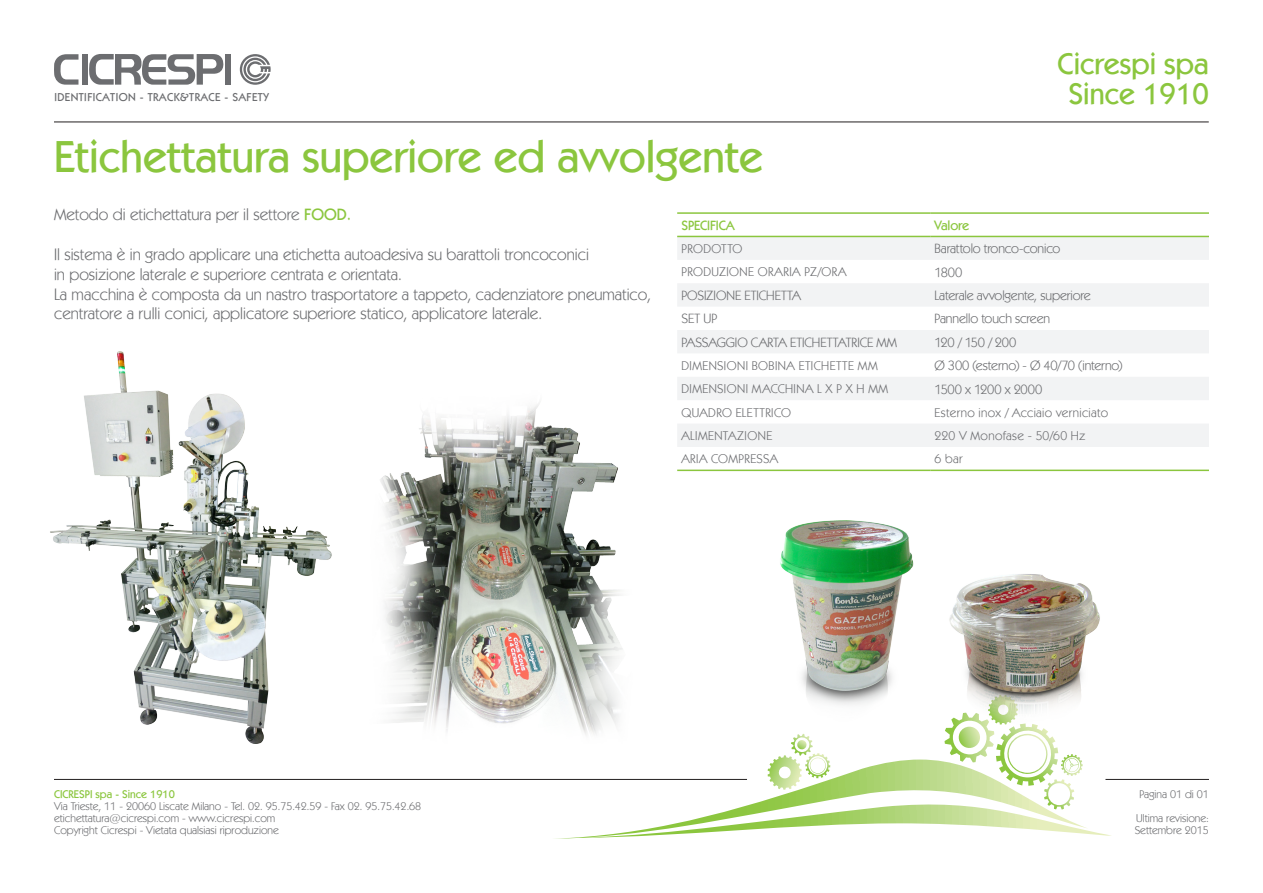
<style>
.page{position:relative;width:1263px;height:893px;background:#fff}
.page>*{position:absolute;margin:0;border:0;box-sizing:border-box;transform-origin:0 0}
.t1{font:500 45px "Kabel IT Cby BT";color:#8bc63e}
.t2{font:500 30px "Kabel IT Cby BT";color:#8bc63e}
.t3{font:16.5px "Kabel IT Cby BT";color:#6c6d70}
.TESTO_BOX_TAB{font:13.5px "Kabel IT Cby BT";letter-spacing:-.01em;color:#6c6d70}
.TESTO_BOX_TAB-2{font:500 13.5px "Kabel IT Cby BT";letter-spacing:-.01em;color:#8bc63e}
.TESTO_BOX_TAB-3{font:12.75px "Kabel IT Cby BT";letter-spacing:.035em;color:#6c6d70}
.t4{font:500 11.55px "Kabel IT Cby BT";letter-spacing:.04em;color:#6c6d70}
.t5{font:11.25px "Kabel IT Cby BT";color:#6c6d70}
.t6{font:500 11.25px "Kabel IT Cby BT";color:#8bc63e}
.s1{font-weight:500;color:#8bc63e}
</style>
<div class="page">
<hr style="left:54px;top:779px;width:693px;height:1px;background:#231f20">
<hr style="left:1105px;top:779px;width:104px;height:1px;background:#231f20">
<svg style="left:240px;top:54px;width:31px;height:31px"></svg>
<div style="left:225px;top:54px;width:6px;height:30px;background:#6c6d70"></div>
<svg style="left:89px;top:54px;width:135px;height:31px"></svg>
<div style="left:82px;top:54px;width:6px;height:31px;background:#6c6d70"></div>
<svg style="left:54px;top:54px;width:24px;height:31px"></svg>
<svg style="left:552px;top:755px;width:560px;height:84px"></svg>
<hr style="left:54px;top:122px;width:1155px;height:1px;background:#231f20">
<img style="left:780px;top:520px;width:134px;height:235px">
<img style="left:930px;top:574px;width:182px;height:186px">
<img style="left:50px;top:351px;width:282px;height:392px">
<img style="left:380px;top:403px;width:243px;height:332px">
<svg style="left:677px;top:237px;width:532px;height:210px;fill:#f2f3f4"></svg>
<hr style="left:677px;top:212px;width:253px;height:2px;background:#8bc63e">
<hr style="left:930px;top:212px;width:279px;height:2px;background:#8bc63e">
<hr style="left:677px;top:236px;width:253px;height:1px;background:#8bc63e">
<hr style="left:930px;top:236px;width:279px;height:1px;background:#8bc63e">
<hr style="left:677px;top:470px;width:253px;height:1px;background:#8bc63e">
<hr style="left:930px;top:470px;width:279px;height:1px;background:#8bc63e">
<p class="t4" style="left:54px;top:90px;width:216px">IDENTIFICATION - TRACK&amp;TRACE - SAFETY</p>
<p class="t1" style="left:54px;top:129px;width:710px">Etichettatura superiore ed avvolgente</p>
<p class="t2" style="left:1057px;top:45px;width:153px">Cicrespi spa</p>
<p class="t2" style="left:1068px;top:75px;width:142px">Since 1910</p>
<p class="t3" style="left:54px;top:205px;width:299px">Metodo di etichettatura per il settore <span class="s1">FOOD.</span></p>
<p class="t3" style="left:54px;top:244px;width:537px">Il sistema è in grado applicare una etichetta autoadesiva su barattoli troncoconici</p>
<p class="t3" style="left:54px;top:264px;width:349px">in posizione laterale e superiore centrata e orientata.</p>
<p class="t3" style="left:54px;top:284px;width:599px">La macchina è composta da un nastro trasportatore a tappeto, cadenziatore pneumatico,</p>
<p class="t3" style="left:54px;top:304px;width:490px">centratore a rulli conici, applicatore superiore statico, applicatore laterale.</p>
<p class="TESTO_BOX_TAB-2" style="left:681px;top:217px;width:55px">SPECIFICA</p>
<p class="TESTO_BOX_TAB-2" style="left:934px;top:217px;width:36px">Valore</p>
<p class="TESTO_BOX_TAB-3" style="left:681px;top:241px;width:62px">PRODOTTO</p>
<p class="TESTO_BOX_TAB" style="left:934px;top:240px;width:127px">Barattolo tronco-conico</p>
<p class="TESTO_BOX_TAB-3" style="left:681px;top:264px;width:166px">PRODUZIONE ORARIA PZ/ORA</p>
<p class="TESTO_BOX_TAB" style="left:934px;top:264px;width:29px">1800</p>
<p class="TESTO_BOX_TAB" style="left:681px;top:287px;width:121px">POSIZIONE ETICHETTA</p>
<p class="TESTO_BOX_TAB" style="left:934px;top:287px;width:158px">Laterale avvolgente, superiore</p>
<p class="TESTO_BOX_TAB" style="left:681px;top:310px;width:37px">SET UP</p>
<p class="TESTO_BOX_TAB" style="left:934px;top:310px;width:117px">Pannello touch screen</p>
<p class="TESTO_BOX_TAB" style="left:681px;top:334px;width:217px">PASSAGGIO CARTA ETICHETTATRICE MM</p>
<p class="TESTO_BOX_TAB" style="left:934px;top:334px;width:83px">120 / 150 / 200</p>
<p class="TESTO_BOX_TAB-3" style="left:681px;top:358px;width:198px">DIMENSIONI BOBINA ETICHETTE MM</p>
<p class="TESTO_BOX_TAB" style="left:934px;top:357px;width:190px">Ø 300 (esterno) - Ø 40/70 (interno)</p>
<p class="TESTO_BOX_TAB-3" style="left:681px;top:381px;width:208px">DIMENSIONI MACCHINA L X P X H MM</p>
<p class="TESTO_BOX_TAB" style="left:934px;top:381px;width:109px">1500 x 1200 x 2000</p>
<p class="TESTO_BOX_TAB-3" style="left:681px;top:404px;width:111px">QUADRO ELETTRICO</p>
<p class="TESTO_BOX_TAB-3" style="left:934px;top:404px;width:175px">Esterno inox / Acciaio verniciato</p>
<p class="TESTO_BOX_TAB-3" style="left:681px;top:428px;width:92px">ALIMENTAZIONE</p>
<p class="TESTO_BOX_TAB-3" style="left:934px;top:428px;width:153px">220 V Monofase - 50/60 Hz</p>
<p class="TESTO_BOX_TAB-3" style="left:681px;top:451px;width:98px">ARIA COMPRESSA</p>
<p class="TESTO_BOX_TAB-3" style="left:934px;top:451px;width:30px">6 bar</p>
<p class="t6" style="left:54px;top:787px;width:122px">CICRESPI spa - Since 1910</p>
<p class="t5" style="left:54px;top:799px;width:369px">Via Trieste, 11 - 20060 Liscate Milano - Tel. 02. 95.75.42.59 - Fax 02. 95.75.42.68</p>
<p class="t5" style="left:54px;top:811px;width:223px">etichettatura@cicrespi.com - www.cicrespi.com</p>
<p class="t5" style="left:54px;top:823px;width:226px">Copyright Cicrespi - Vietata qualsiasi riproduzione</p>
<p class="t5" style="left:1139px;top:787px;width:71px">Pagina 01 di 01</p>
<p class="t5" style="left:1136px;top:811px;width:74px">Ultima revisione:</p>
<p class="t5" style="left:1135px;top:823px;width:76px">Settembre 2015</p>
</div>
